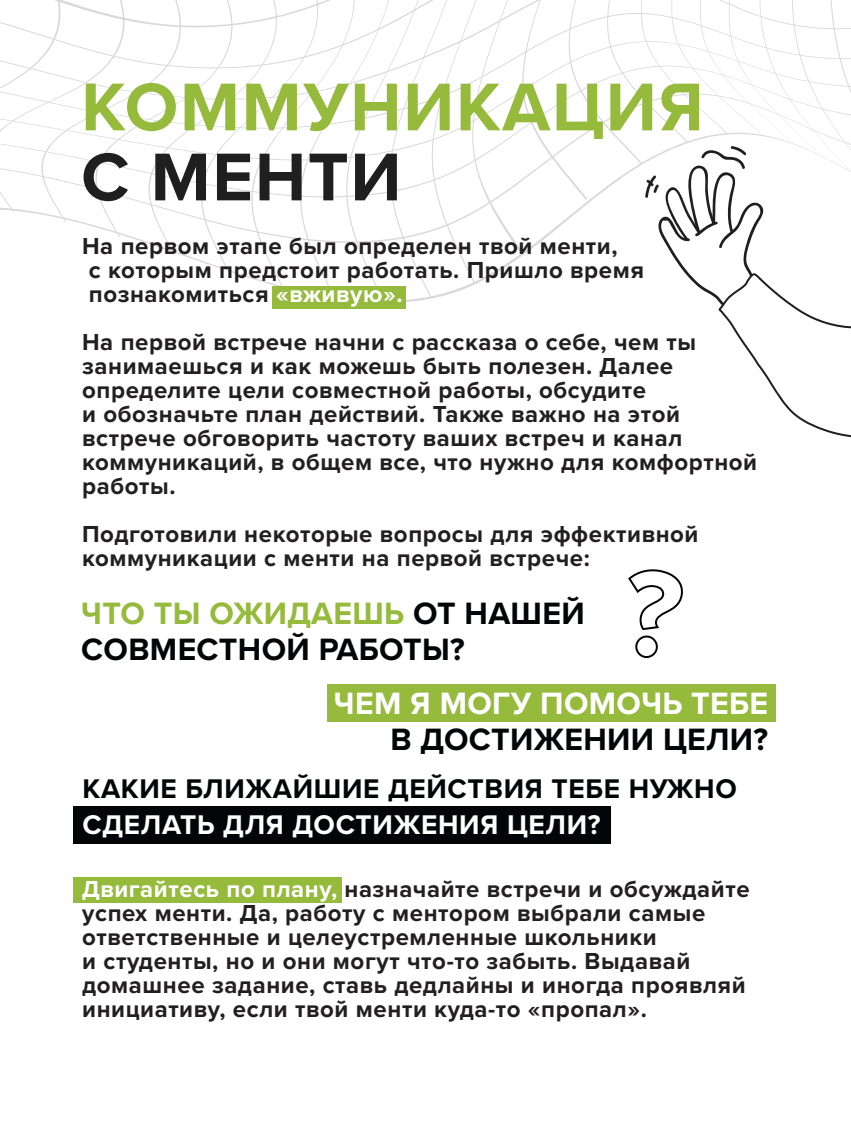
<style>
.page{position:relative;width:851px;height:1134px;background:#fff}
.page>*{position:absolute;margin:0;border:0;box-sizing:border-box;transform-origin:0 0}
.t1{font:700 70px "Proxima Nova";letter-spacing:.025em;color:#95ba3c}
.t2{font:700 70px "Proxima Nova";letter-spacing:.025em;color:#1f1f20}
.t3{font:700 32px/36px "Proxima Nova";letter-spacing:.01em;color:#030508}
.t4{font:700 32px "Proxima Nova";letter-spacing:.01em;color:#fff}
.t5{font:700 28px "Proxima Nova";letter-spacing:.025em;color:#030508}
.t6{font:700 28px "Proxima Nova";letter-spacing:.025em;color:#fff}
.t7{font:700 24px/24px "Proxima Nova";letter-spacing:.025em;color:#231f20}
.s1{color:#fff}
.s2{color:#95ba3c}
</style>
<div class="page">
<div style="left:73px;top:807px;width:537px;height:37px;background:#030508"></div>
<div style="left:327px;top:684px;width:448px;height:38px;background:#95ba3c"></div>
<div style="left:272px;top:286px;width:134px;height:22px;background:#95ba3c"></div>
<svg style="left:1px;top:0;width:849px;height:302px"></svg>
<svg style="left:718px;top:125px;width:132px;height:312px"></svg>
<svg style="left:628px;top:569px;width:55px;height:89px"></svg>
<div style="left:73px;top:877px;width:269px;height:25px;background:#95ba3c"></div>
<h1 class="t1" style="left:81px;top:55px;width:624px">КОММУНИКАЦИЯ</h1>
<h1 class="t2" style="left:81px;top:125px;width:322px">С МЕНТИ</h1>
<p class="t7" style="left:82px;top:234px;width:563px">На первом этапе был определен твой менти,<br>с которым предстоит работать. Пришло время познакомиться <span class="s1">«вживую».</span></p>
<p class="t7" style="left:82px;top:330px;width:676px">На первой встрече начни с рассказа о себе, чем ты занимаешься и как можешь быть полезен. Далее определите цели совместной работы, обсудите<br>и обозначьте план действий. Также важно на этой встрече обговорить частоту ваших встреч и канал коммуникаций, в общем все, что нужно для комфортной работы.</p>
<p class="t7" style="left:82px;top:522px;width:617px">Подготовили некоторые вопросы для эффективной коммуникации с менти на первой встрече:</p>
<h2 class="t3" style="left:81px;top:595px;width:505px"><span class="s2">ЧТО ТЫ ОЖИДАЕШЬ</span> ОТ НАШЕЙ<br>СОВМЕСТНОЙ РАБОТЫ?</h2>
<h2 class="t4" style="left:334px;top:679px;width:435px">ЧЕМ Я МОГУ ПОМОЧЬ ТЕБЕ</h2>
<h2 class="t3" style="left:390px;top:721px;width:379px">В ДОСТИЖЕНИИ ЦЕЛИ?</h2>
<p class="t5" style="left:83px;top:768px;width:655px">КАКИЕ БЛИЖАЙШИЕ ДЕЙСТВИЯ ТЕБЕ НУЖНО</p>
<p class="t6" style="left:83px;top:804px;width:519px">СДЕЛАТЬ ДЛЯ ДОСТИЖЕНИЯ ЦЕЛИ?</p>
<p class="t7" style="left:82px;top:876px;width:669px"><span class="s1">Двигайтесь по плану,</span> назначайте встречи и обсуждайте успех менти. Да, работу с ментором выбрали самые ответственные и целеустремленные школьники<br>и студенты, но и они могут что-то забыть. Выдавай домашнее задание, ставь дедлайны и иногда проявляй инициативу, если твой менти куда-то «пропал».</p>
</div>
